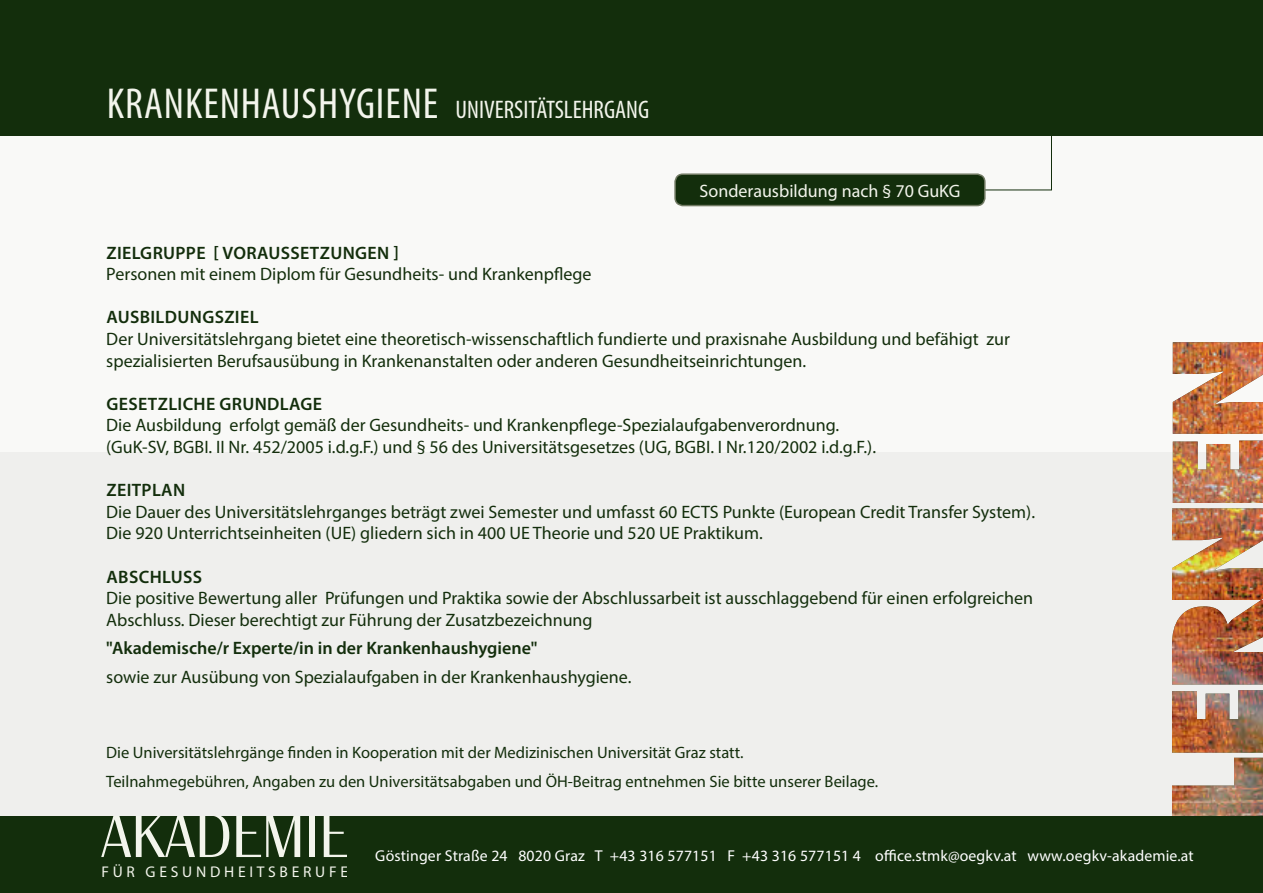
<style>
.page{position:relative;width:1263px;height:893px;background:#fff}
.page>*{position:absolute;margin:0;border:0;box-sizing:border-box;transform-origin:0 0}
.t1{font:65.25px "Britannic T Ligh";color:#f3f5ec}
.t2{font:condensed 43.5px "Myriad Pro";color:#f3f5ec}
.t3{font:condensed 25.5px "Myriad Pro";color:#f3f5ec}
.t4{font:18px/21.6px "Myriad Pro";color:#132e0c}
.t5{font:600 18px "Myriad Pro";letter-spacing:.02em;color:#132e0c}
.t6{font:600 18px "Myriad Pro";color:#132e0c}
.t7{font:18px "Myriad Pro";color:#f3f5ec}
.t8{font:16.5px "Myriad Pro";color:#132e0c}
.t9{font:15.75px "Myriad Pro";letter-spacing:.01em;color:#fff}
.t10{font:15.6px "Myriad Pro";letter-spacing:.24em;color:#f3f5ec}
</style>
<div class="page">
<div style="left:0;top:0;width:1263px;height:454px;background:#f9f9f7"></div>
<div style="left:0;top:453px;width:1263px;height:440px;background:#efefed"></div>
<svg style="left:984px;top:136px;width:68px;height:55px"></svg>
<div style="left:675px;top:174px;width:310px;height:32px;background:#132e0c;border-radius:8px"></div>
<div style="left:674px;top:173px;width:311px;height:33px;border:2px solid #717a63;border-radius:8px"></div>
<img style="left:1172px;top:342px;width:91px;height:474px">
<div style="left:0;top:0;width:1263px;height:136px;background:#132e0c"></div>
<div style="left:0;top:816px;width:1263px;height:77px;background:#132e0c"></div>
<h2 class="t2" style="left:107px;top:77px;width:20px">KRANKEN</h2>
<h2 class="t2" style="left:241px;top:77px;width:133px">HAUSHYGIENE</h2>
<h3 class="t3" style="left:455px;top:94px;width:49px">UNIVERSIT</h3>
<h3 class="t3" style="left:536px;top:94px;width:69px">ÄTSLEHRGANG</h3>
<p class="t7" style="left:699px;top:179px;width:262px">Sonderausbildung nach § 70 GuKG</p>
<p class="t5" style="left:106px;top:241px;width:294px">ZIELGRUPPE [ VORAUSSETZUNGEN ]</p>
<p class="t4" style="left:106px;top:263px;width:487px">Personen mit einem Diplom für Gesundheits- und Krankenpflege</p>
<p class="t5" style="left:106px;top:306px;width:154px">AUSBILDUNGSZIEL</p>
<p class="t4" style="left:106px;top:328px;width:905px">Der Universitätslehrgang bietet eine theoretisch-wissenschaftlich fundierte und praxisnahe Ausbildung und befähigt zur spezialisierten Berufsausübung in Krankenanstalten oder anderen Gesundheitseinrichtungen.</p>
<p class="t5" style="left:106px;top:392px;width:217px">GESETZLICHE GRUNDLAGE</p>
<p class="t4" style="left:106px;top:414px;width:771px">Die Ausbildung erfolgt gemäß der Gesundheits- und Krankenpflege-Spezialaufgabenverordnung. (GuK-SV, BGBI. II Nr. 452/2005 i.d.g.F.) und § 56 des Universitätsgesetzes (UG, BGBI. I Nr.120/2002 i.d.g.F.).</p>
<p class="t5" style="left:106px;top:479px;width:80px">ZEITPLAN</p>
<p class="t4" style="left:106px;top:501px;width:930px">Die Dauer des Universitätslehrganges beträgt zwei Semester und umfasst 60 ECTS Punkte (European Credit Transfer System).<br>Die 920 Unterrichtseinheiten (UE) gliedern sich in 400 UE Theorie und 520 UE Praktikum.</p>
<p class="t5" style="left:106px;top:565px;width:97px">ABSCHLUSS</p>
<p class="t4" style="left:106px;top:587px;width:928px">Die positive Bewertung aller Prüfungen und Praktika sowie der Abschlussarbeit ist ausschlaggebend für einen erfolgreichen<br>Abschluss. Dieser berechtigt zur Führung der Zusatzbezeichnung</p>
<p class="t6" style="left:106px;top:637px;width:433px">"AKADEMISCHE/R EXPERTE/IN IN DER KRANKENHAUSHYGIENE"</p>
<p class="t4" style="left:106px;top:666px;width:527px">sowie zur Ausübung von Spezialaufgaben in der Krankenhaushygiene.</p>
<p class="t8" style="left:106px;top:742px;width:639px">Die Universitätslehrgänge finden in Kooperation mit der Medizinischen Universität Graz statt.</p>
<p class="t8" style="left:106px;top:771px;width:773px">Teilnahmegebühren, Angaben zu den Universitätsabgaben und ÖH-Beitrag entnehmen Sie bitte unserer Beilage.</p>
<h1 class="t1" style="left:101px;top:801px;width:250px">AKADEMIE</h1>
<p class="t10" style="left:101px;top:862px;width:248px">FÜR GESUNDHEITSBERUFE</p>
<p class="t9" style="left:375px;top:846px;width:820px">Göstinger Straße 24 8020 Graz T +43 316 577151 F +43 316 577151 4 office.stmk@oegkv.at www.oegkv-akademie.at</p>
</div>
